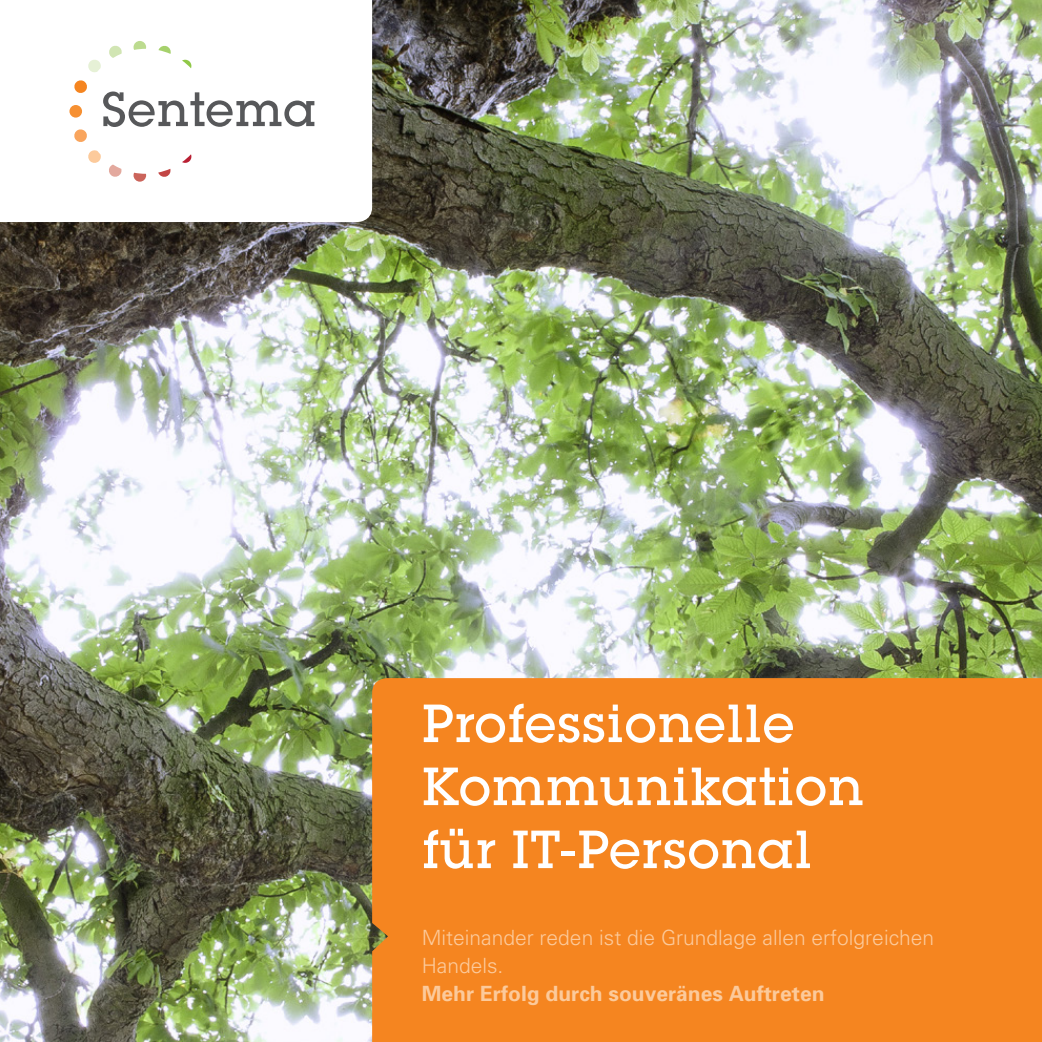
<style>
.page{position:relative;width:1042px;height:1042px;background:#fff}
.page>*{position:absolute;margin:0;border:0;box-sizing:border-box;transform-origin:0 0}
.t1{font:500 52.5px/63px "Lubalin Graph Std";letter-spacing:.01em;color:#fff}
.t2{font:300 21px/28px "Univers";color:#fcca9b}
.t3{font:700 21px "Univers";color:#fcca9b}
</style>
<div class="page">
<img style="left:0;top:0;width:1042px;height:1042px">
<div style="left:372px;top:678px;width:670px;height:364px;background:#f58520"></div>
<svg style="left:0;top:0;width:372px;height:222px"></svg>
<svg style="left:103px;top:91px;width:211px;height:36px"></svg>
<svg style="left:133px;top:41px;width:13px;height:9px"></svg>
<svg style="left:133px;top:173px;width:13px;height:9px"></svg>
<div style="left:69px;top:105px;width:13px;height:13px;background:#f69032;border-radius:50%"></div>
<svg style="left:182px;top:59px;width:10px;height:9px"></svg>
<svg style="left:88px;top:150px;width:13px;height:13px"></svg>
<svg style="left:182px;top:154px;width:10px;height:9px"></svg>
<svg style="left:88px;top:59px;width:13px;height:14px"></svg>
<svg style="left:108px;top:45px;width:14px;height:13px"></svg>
<svg style="left:158px;top:169px;width:13px;height:9px"></svg>
<svg style="left:73px;top:129px;width:15px;height:14px"></svg>
<svg style="left:158px;top:45px;width:13px;height:9px"></svg>
<svg style="left:108px;top:165px;width:14px;height:13px"></svg>
<svg style="left:74px;top:80px;width:14px;height:14px"></svg>
<h1 class="t1" style="left:422px;top:691px;width:443px">Professionelle<br>Kommunikation für IT-Personal</h1>
<p class="t2" style="left:422px;top:923px;width:514px">Miteinander reden ist die Grundlage allen erfolgreichen<br>Handels.</p>
<p class="t3" style="left:422px;top:980px;width:404px">Mehr Erfolg durch souveränes Auftreten</p>
</div>
